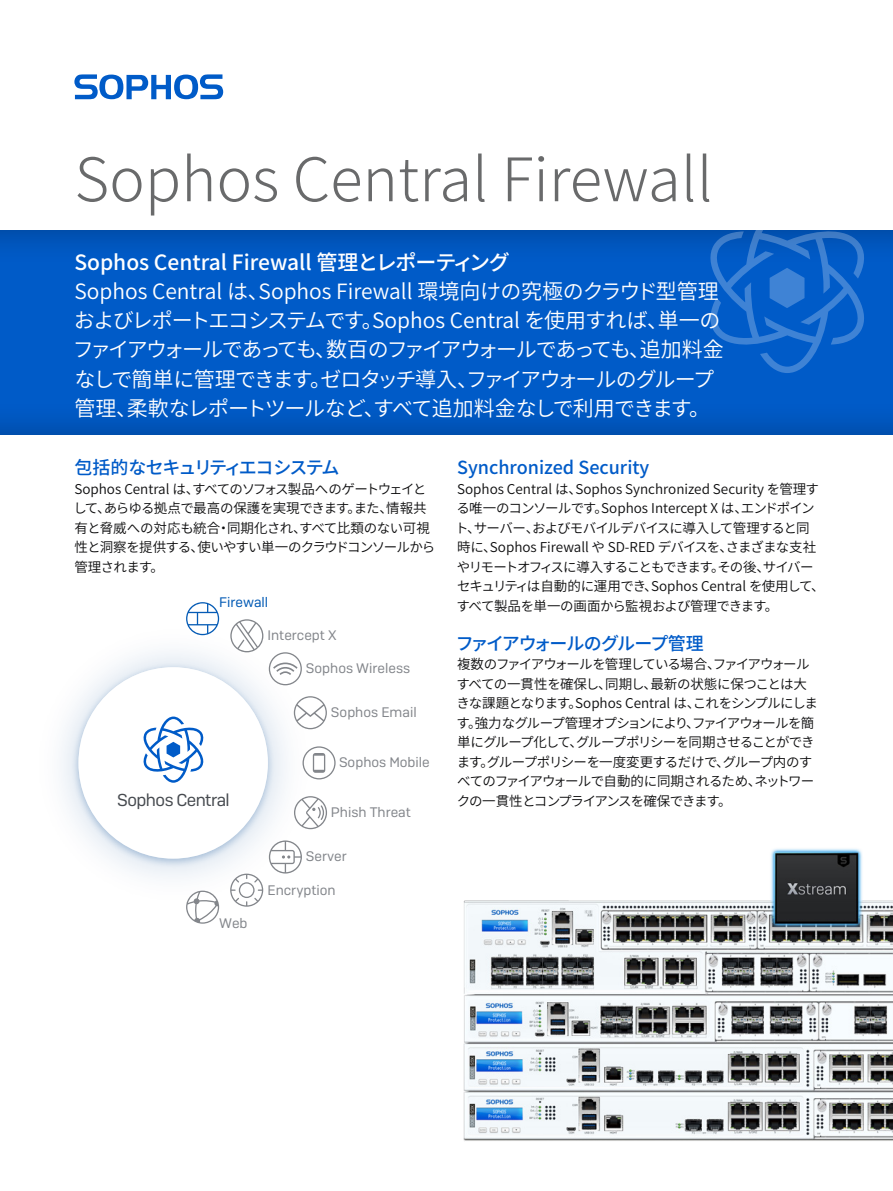
<style>
.page{position:relative;width:893px;height:1191px;background:#fff}
.page>*{position:absolute;margin:0;border:0;box-sizing:border-box;transform-origin:0 0}
.t1{font:300 60px "Noto Sans CJ Kjp";color:#696a6b}
.Intro_copy{font:600 21px/29.2px "Noto Sans CJ Kjp";letter-spacing:-.045em;color:#fff}
.Intro_subheading{font:500 21px "Noto Sans CJ Kjp";color:#fff}
.Subheading_1{font:500 18px "Noto Sans CJ Kjp";color:#005bc8}
.Subheading_1-2{font:500 18px "Noto Sans CJ Kjp";letter-spacing:-.095em;color:#005bc8}
.Subheading_1-3{font:500 18px "Noto Sans CJ Kjp";letter-spacing:-.09em;color:#005bc8}
.t2{font:17.25px "Sophos Sans";letter-spacing:-.03em;color:#464a4f}
.t3{font:13.8px "Sophos Sans";color:#83868b}
.t4{font:13.8px "Sophos Sans";color:#0059b4}
.Body_Copy{font:600 13.5px/19.5px "Noto Sans CJ Kjp";letter-spacing:-.02em;color:#0d0d0e}
.Body_Copy-2{font:600 13.5px/19.5px "Noto Sans CJ Kjp";letter-spacing:-.065em;color:#0d0d0e}
.Body_Copy-3{font:600 13.5px/19.5px "Noto Sans CJ Kjp";letter-spacing:-.045em;color:#0d0d0e}
</style>
<div class="page">
<div style="left:0;top:229px;width:893px;height:207px;background:#000;opacity:.3"></div>
<svg style="left:709px;top:229px;width:157px;height:144px;background:#1466c9"></svg>
<img style="left:61px;top:617px;width:261px;height:292px">
<img style="left:69px;top:659px;width:209px;height:211px">
<div style="left:78px;top:667px;width:190px;height:191px;background:#fff;border-radius:50%"></div>
<svg style="left:143px;top:716px;width:61px;height:66px"></svg>
<svg style="left:230px;top:619px;width:33px;height:33px"></svg>
<svg style="left:186px;top:602px;width:33px;height:33px"></svg>
<svg style="left:230px;top:873px;width:33px;height:33px"></svg>
<svg style="left:303px;top:746px;width:33px;height:33px"></svg>
<svg style="left:294px;top:796px;width:33px;height:33px"></svg>
<svg style="left:269px;top:652px;width:33px;height:33px"></svg>
<svg style="left:186px;top:890px;width:33px;height:33px"></svg>
<svg style="left:269px;top:840px;width:33px;height:33px"></svg>
<svg style="left:294px;top:696px;width:33px;height:33px"></svg>
<svg style="left:74px;top:74px;width:149px;height:25px"></svg>
<img style="left:463px;top:848px;width:430px;height:293px">
<p class="t1" style="left:74px;top:145px;width:640px">Sophos Central Firewall</p>
<p class="Intro_subheading" style="left:74px;top:250px;width:437px">Sophos Central Firewall 管理とレポーティング</p>
<p class="Intro_copy" style="left:73px;top:277px;width:652px">Sophos Central は、Sophos Firewall 環境向けの究極のクラウド型管理およびレポートエコシステムです。Sophos Central を使用すれば、単一のファイアウォールであっても、数百のファイアウォールであっても、追加料金なしで簡単に管理できます。ゼロタッチ導入、ファイアウォールのグループ管理、柔軟なレポートツールなど、すべて追加料金なしで利用できます。</p>
<p class="Subheading_1-2" style="left:74px;top:457px;width:267px">包括的なセキュリティエコシステム</p>
<p class="Body_Copy-3" style="left:73px;top:479px;width:363px">Sophos Central は、すべてのソフォス製品へのゲートウェイとして、あらゆる拠点で最高の保護を実現できます。また、情報共有と脅威への対応も統合・同期化され、すべて比類のない可視性と洞察を提供する、使いやすい単一のクラウドコンソールから管理されます。</p>
<p class="t4" style="left:219px;top:594px;width:51px">Firewall</p>
<p class="t3" style="left:267px;top:627px;width:71px">Intercept X</p>
<p class="t3" style="left:306px;top:660px;width:106px">Sophos Wireless</p>
<p class="t3" style="left:331px;top:704px;width:87px">Sophos Email</p>
<p class="t2" style="left:117px;top:789px;width:114px">Sophos Central</p>
<p class="t3" style="left:219px;top:914px;width:30px">Web</p>
<p class="t3" style="left:339px;top:754px;width:92px">Sophos Mobile</p>
<p class="t3" style="left:331px;top:804px;width:81px">Phish Threat</p>
<p class="t3" style="left:306px;top:848px;width:42px">Server</p>
<p class="t3" style="left:267px;top:881px;width:70px">Encryption</p>
<p class="Subheading_1" style="left:457px;top:457px;width:194px">Synchronized Security</p>
<p class="Body_Copy" style="left:455px;top:479px;width:371px">Sophos Central は、Sophos Synchronized Security を管理する唯一のコンソールです。Sophos Intercept X は、エンドポイント、サーバー、およびモバイルデバイスに導入して管理すると同時に、Sophos Firewall や SD-RED デバイスを、さまざまな支社やリモートオフィスに導入することもできます。その後、サイバーセキュリティは自動的に運用でき、Sophos Central を使用して、すべて製品を単一の画面から監視および管理できます。</p>
<p class="Subheading_1-3" style="left:456px;top:633px;width:250px">ファイアウォールのグループ管理</p>
<p class="Body_Copy-2" style="left:456px;top:655px;width:363px">複数のファイアウォールを管理している場合、ファイアウォールすべての一貫性を確保し、同期し、最新の状態に保つことは大きな課題となります。Sophos Central は、これをシンプルにします。強力なグループ管理オプションにより、ファイアウォールを簡単にグループ化して、グループポリシーを同期させることができます。グループポリシーを一度変更するだけで、グループ内のすべてのファイアウォールで自動的に同期されるため、ネットワークの一貫性とコンプライアンスを確保できます。</p>
</div>
